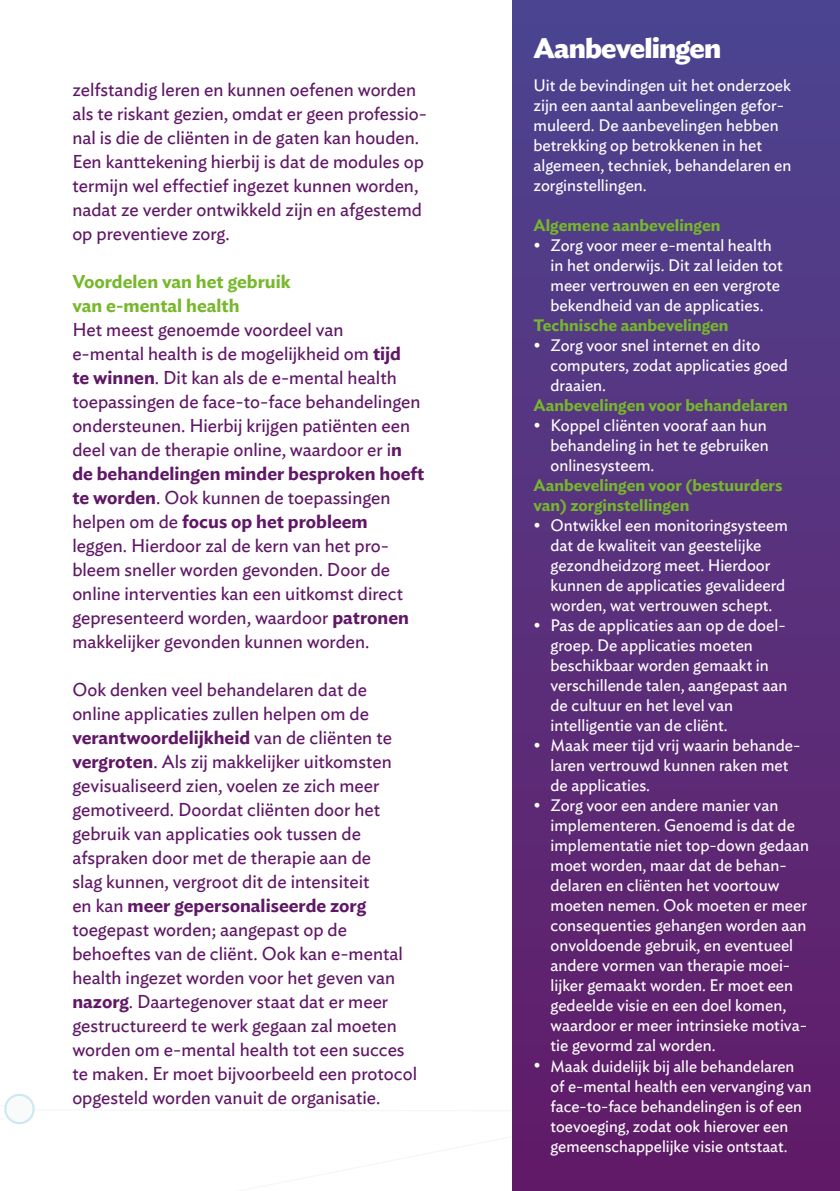
<style>
.page{position:relative;width:840px;height:1191px;background:#fff}
.page>*{position:absolute;margin:0;border:0;box-sizing:border-box;transform-origin:0 0}
.t1{font:700 28px "Ideal Sans";letter-spacing:-.03em;color:#fff}
.t2{font:18.4px/24px "Ideal Sans";color:#601766}
.t3{font:600 18.4px/24px "Ideal Sans";color:#76b82a}
.t4{font:16.4px/20px "Ideal Sans";color:#fff}
.t5{font:600 16.4px/20px "Ideal Sans";color:#76b82a}
.s1{font-weight:600}
</style>
<div class="page">
<svg style="left:1px;top:1110px;width:508px;height:81px"></svg>
<svg style="left:3px;top:1093px;width:33px;height:33px"></svg>
<div style="left:512px;top:0;width:327px;height:1191px;background:linear-gradient(to bottom,#4d4591,#631b67)"></div>
<p class="t2" style="left:72px;top:76px;width:356px">zelfstandig leren en kunnen oefenen worden als te riskant gezien, omdat er geen professio&shy;nal is die de cliënten in de gaten kan houden.<br>Een kanttekening hierbij is dat de modules op termijn wel effectief ingezet kunnen worden, nadat ze verder ontwikkeld zijn en afgestemd op preventieve zorg.</p>
<p class="t3" style="left:72px;top:268px;width:220px">Voordelen van het gebruik van e-mental health</p>
<p class="t2" style="left:72px;top:316px;width:353px">Het meest genoemde voordeel van<br>e-mental health is de mogelijkheid om <span class="s1">tijd<br>te winnen</span>. Dit kan als de e-mental health toepassingen de face-to-face behandelingen ondersteunen. Hierbij krijgen patiënten een deel van de therapie online, waardoor er i<span class="s1">n de behandelingen minder besproken hoeft te worden</span>. Ook kunnen de toepassingen helpen om de <span class="s1">focus op het probleem </span>leggen. Hierdoor zal de kern van het pro&shy;bleem sneller worden gevonden. Door de online interventies kan een uitkomst direct gepresenteerd worden, waardoor <span class="s1">patronen </span>makkelijker gevonden kunnen worden.</p>
<p class="t2" style="left:72px;top:676px;width:346px">Ook denken veel behandelaren dat de online applicaties zullen helpen om de <span class="s1">verantwoordelijkheid</span> van de cliënten te <span class="s1">vergroten</span>. Als zij makkelijker uitkomsten gevisualiseerd zien, voelen ze zich meer gemotiveerd. Doordat cliënten door het gebruik van applicaties ook tussen de afspraken door met de therapie aan de<br>slag kunnen, vergroot dit de intensiteit<br>en kan <span class="s1">meer gepersonaliseerde zorg </span>toegepast worden; aangepast op de behoeftes van de cliënt. Ook kan e-mental health ingezet worden voor het geven van <span class="s1">nazorg</span>. Daartegenover staat dat er meer gestructureerd te werk gegaan zal moeten worden om e-mental health tot een succes te maken. Er moet bijvoorbeeld een protocol opgesteld worden vanuit de organisatie.</p>
<h1 class="t1" style="left:533px;top:26px;width:189px">Aanbevelingen</h1>
<p class="t4" style="left:533px;top:74px;width:259px">Uit de bevindingen uit het onderzoek zijn een aantal aanbevelingen gefor&shy;muleerd. De aanbevelingen hebben betrekking op betrokkenen in het algemeen, techniek, behandelaren en zorginstellingen.</p>
<p class="t5" style="left:533px;top:214px;width:188px">Algemene aanbevelingen</p>
<p class="t4" style="left:550px;top:234px;width:234px;text-indent:-17px">• Zorg voor meer e-mental health in het onderwijs. Dit zal leiden tot meer vertrouwen en een vergrote bekendheid van de applicaties.</p>
<p class="t5" style="left:533px;top:314px;width:196px">Technische aanbevelingen</p>
<p class="t4" style="left:550px;top:334px;width:239px;text-indent:-17px">• Zorg voor snel internet en dito computers, zodat applicaties goed draaien.</p>
<p class="t5" style="left:533px;top:394px;width:256px">Aanbevelingen voor behandelaren</p>
<p class="t4" style="left:550px;top:414px;width:219px;text-align:justify;text-indent:-17px">• Koppel cliënten vooraf aan hun behandeling in het te gebruiken onlinesysteem.</p>
<p class="t5" style="left:533px;top:474px;width:250px">Aanbevelingen voor (bestuurders van) zorginstellingen</p>
<p class="t4" style="left:550px;top:514px;width:239px;text-indent:-17px">• Ontwikkel een monitoringsysteem dat de kwaliteit van geestelijke gezondheidzorg meet. Hierdoor kunnen de applicaties gevalideerd worden, wat vertrouwen schept.</p>
<p class="t4" style="left:550px;top:614px;width:238px;text-indent:-17px">• Pas de applicaties aan op de doel&shy;groep. De applicaties moeten beschikbaar worden gemaakt in verschillende talen, aangepast aan de cultuur en het level van intelligentie van de cliënt.</p>
<p class="t4" style="left:550px;top:734px;width:251px;text-indent:-17px">• Maak meer tijd vrij waarin behande&shy;laren vertrouwd kunnen raken met de applicaties.</p>
<p class="t4" style="left:550px;top:794px;width:260px;text-indent:-17px">• Zorg voor een andere manier van implementeren. Genoemd is dat de implementatie niet top-down gedaan moet worden, maar dat de behan&shy;delaren en cliënten het voortouw moeten nemen. Ook moeten er meer consequenties gehangen worden aan onvoldoende gebruik, en eventueel andere vormen van therapie moei&shy;lijker gemaakt worden. Er moet een gedeelde visie en een doel komen, waardoor er meer intrinsieke motiva&shy;tie gevormd zal worden.</p>
<p class="t4" style="left:550px;top:1054px;width:262px;text-indent:-17px">• Maak duidelijk bij alle behandelaren of e-mental health een vervanging van face-to-face behandelingen is of een toevoeging, zodat ook hierover een gemeenschappelijke visie ontstaat.</p>
</div>
